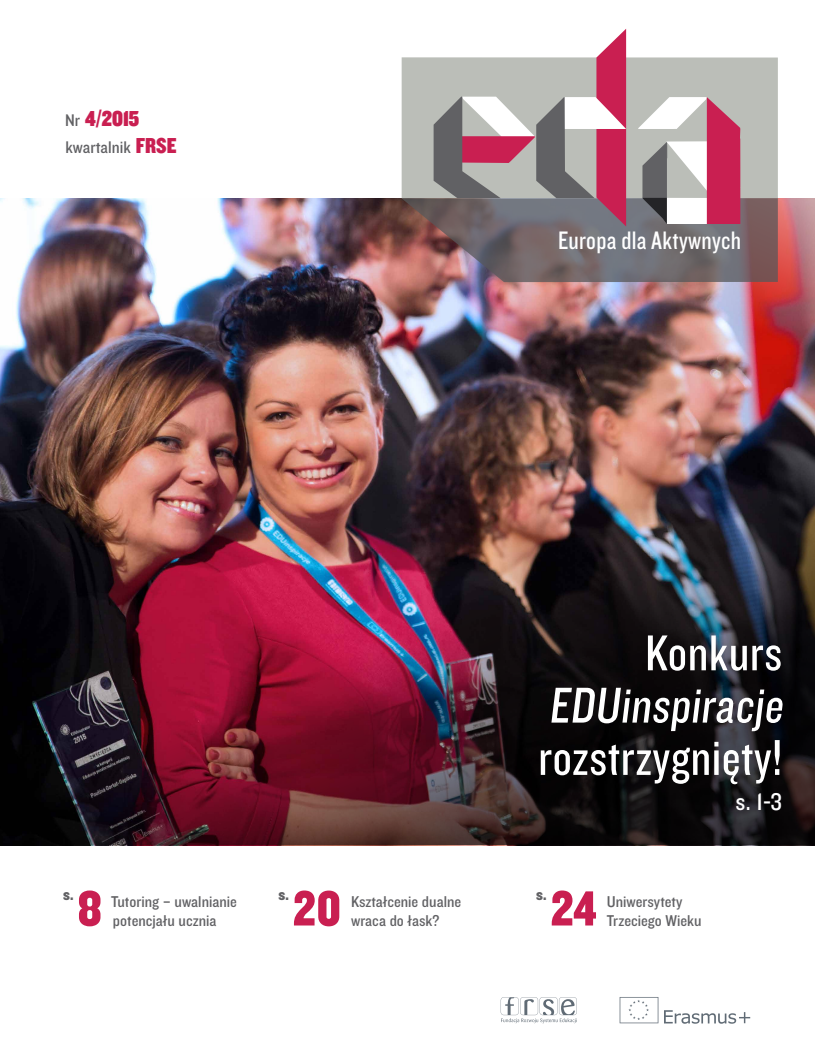
<style>
.page{position:relative;width:815px;height:1063px;background:#fff}
.page>*{position:absolute;margin:0;border:0;box-sizing:border-box;transform-origin:0 0}
.t1{font:52.25px/52.2px "Knockout 29 Junior Ltweight";letter-spacing:.01em;color:#fff}
.t2{font:51.25px "Knockout 70 Full Welterwt";color:#c91f51}
.t3{font:26.25px "Knockout 29 Junior Ltweight";letter-spacing:.01em;color:#fff}
.t4{font:25px "Knockout 30 Junior Welterwt";color:#fff}
.lidy{font:22.5px "Knockout 90 Ultmt Welterwt";color:#c91f51}
.lidy-2{font:17.5px "Knockout 30 Junior Welterwt";color:#616164}
.t5{font:16.25px/18.8px "Knockout 30 Junior Welterwt";color:#616164}
.t6{font:15.88px "Knockout 71 Full Middlewt";color:#616164}
.s1{font-family:"Knockout 30 Junior Welterwt";font-size:17.5px;color:#616164}
.s2{font-family:"Knockout 70 Full Welterwt";font-size:22.5px;color:#c91f51}
</style>
<div class="page">
<img style="left:0;top:198px;width:815px;height:648px">
<img style="left:0;top:427px;width:815px;height:418px">
<svg style="left:402px;top:29px;width:376px;height:253px"></svg>
<svg style="left:501px;top:997px;width:76px;height:26px"></svg>
<svg style="left:664px;top:1010px;width:86px;height:14px"></svg>
<svg style="left:620px;top:997px;width:38px;height:26px"></svg>
<p class="lidy" style="left:65px;top:103px;width:75px"><span class="s1">Nr</span> 4/2015</p>
<p class="lidy-2" style="left:65px;top:135px;width:113px">kwartalnik <span class="s2">FRSE</span></p>
<p class="t3" style="left:558px;top:223px;width:184px">Europa dla Aktywnych</p>
<p class="t6" style="left:63px;top:884px;width:12px">s.</p>
<h2 class="t2" style="left:77px;top:875px;width:26px">8</h2>
<p class="t5" style="left:111px;top:891px;width:127px">Tutoring – uwalnianie potencjału ucznia</p>
<p class="t6" style="left:279px;top:884px;width:12px">s.</p>
<h2 class="t2" style="left:293px;top:875px;width:50px">20</h2>
<p class="t5" style="left:351px;top:891px;width:112px">Kształcenie dualne wraca do łask?</p>
<p class="t1" style="left:538px;top:625px;width:253px;text-indent:107px">Konkurs<br>EDUinspiracje rozstrzygnięty!</p>
<p class="t4" style="left:735px;top:785px;width:48px">s. 1-3</p>
<p class="t6" style="left:536px;top:884px;width:12px">s.</p>
<h2 class="t2" style="left:550px;top:875px;width:48px">24</h2>
<p class="t5" style="left:607px;top:891px;width:96px">Uniwersytety<br>Trzeciego Wieku</p>
</div>
